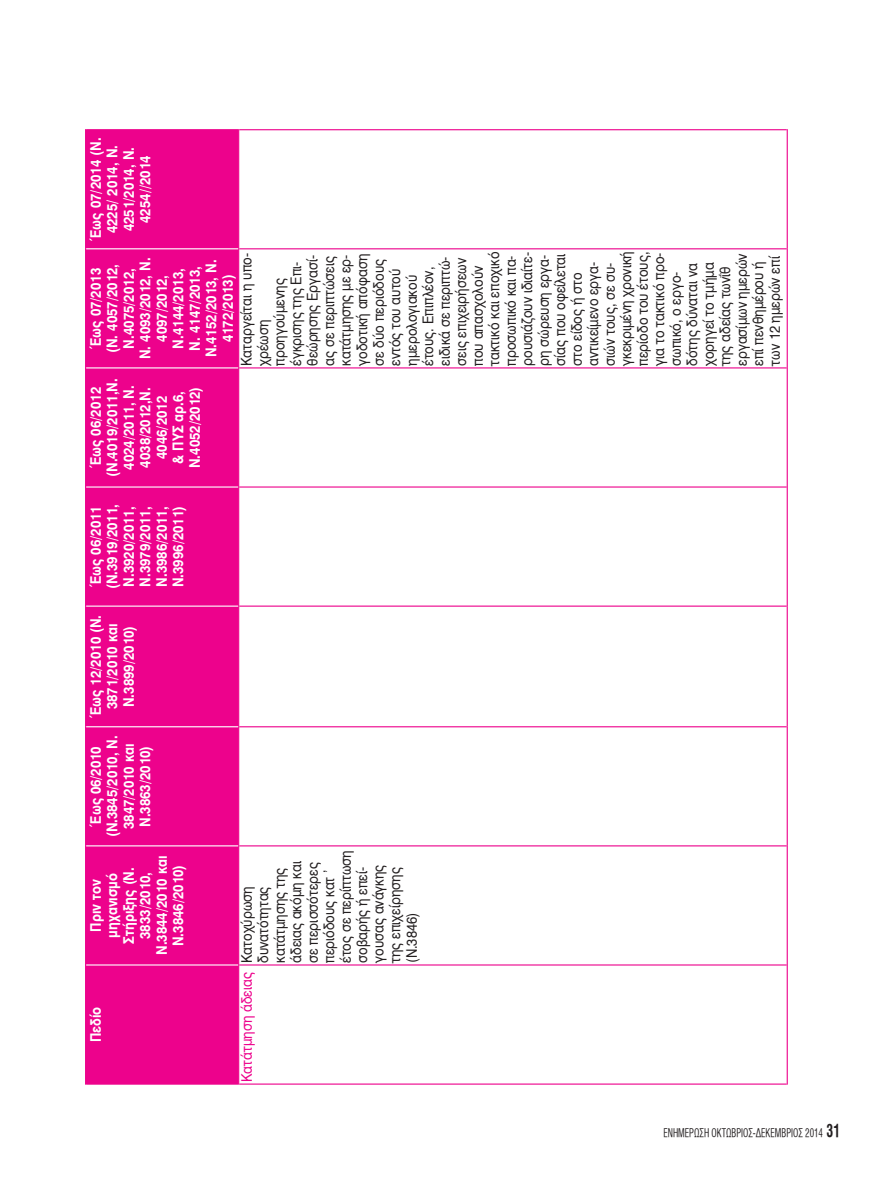
<style>
.page{position:relative;width:893px;height:1191px;background:#fff}
.page>*{position:absolute;margin:0;border:0;box-sizing:border-box;transform-origin:0 0}
.t1{font:14.25px/16.5px "UB Helvetica";color:#231f20;scale:.9 1}
.t2{font:14.25px/16.5px "UB Helvetica Bold";color:#fff;text-align:center;scale:.9 1}
.t3{font:12px "UB Helvetica Cond";color:#231f20;scale:.77 1}
.s1{color:#ed028c}
.s2{font-family:"UB Helvetica Cond Bold";font-size:18px}
</style>
<div class="page">
<div style="left:86px;top:846px;width:152px;height:237px;background:#ed028c"></div>
<div style="left:86px;top:130px;width:152px;height:715px;background:#ed028c"></div>
<svg style="left:239px;top:130px;width:548px;height:953px"></svg>
<hr style="left:85px;top:965px;width:1px;height:119px;background:#ed028c">
<hr style="left:86px;top:1083px;width:152px;height:1px;background:#ed028c">
<hr style="left:85px;top:846px;width:1px;height:119px;background:#ed028c">
<hr style="left:85px;top:727px;width:1px;height:119px;background:#ed028c">
<hr style="left:85px;top:606px;width:1px;height:121px;background:#ed028c">
<hr style="left:85px;top:487px;width:1px;height:119px;background:#ed028c">
<hr style="left:85px;top:368px;width:1px;height:119px;background:#ed028c">
<hr style="left:85px;top:249px;width:1px;height:119px;background:#ed028c">
<hr style="left:85px;top:129px;width:1px;height:120px;background:#ed028c">
<hr style="left:86px;top:129px;width:152px;height:1px;background:#ed028c">
<hr style="left:238px;top:965px;width:1px;height:119px;background:#ed028c">
<hr style="left:238px;top:846px;width:1px;height:119px;background:#ed028c">
<hr style="left:238px;top:727px;width:1px;height:119px;background:#ed028c">
<hr style="left:238px;top:606px;width:1px;height:121px;background:#ed028c">
<hr style="left:238px;top:487px;width:1px;height:119px;background:#ed028c">
<hr style="left:238px;top:368px;width:1px;height:119px;background:#ed028c">
<hr style="left:238px;top:249px;width:1px;height:119px;background:#ed028c">
<hr style="left:238px;top:129px;width:1px;height:120px;background:#ed028c">
<hr style="left:239px;top:1083px;width:548px;height:1px;background:#ed028c">
<hr style="left:239px;top:964px;width:548px;height:1px;background:#ed028c">
<hr style="left:239px;top:845px;width:548px;height:1px;background:#ed028c">
<hr style="left:239px;top:726px;width:548px;height:1px;background:#ed028c">
<hr style="left:239px;top:605px;width:548px;height:1px;background:#ed028c">
<hr style="left:239px;top:486px;width:548px;height:1px;background:#ed028c">
<hr style="left:239px;top:367px;width:548px;height:1px;background:#ed028c">
<hr style="left:239px;top:248px;width:548px;height:1px;background:#ed028c">
<hr style="left:239px;top:129px;width:548px;height:1px;background:#ed028c">
<hr style="left:787px;top:965px;width:1px;height:119px;background:#ed028c">
<hr style="left:787px;top:846px;width:1px;height:119px;background:#ed028c">
<hr style="left:787px;top:727px;width:1px;height:119px;background:#ed028c">
<hr style="left:787px;top:606px;width:1px;height:121px;background:#ed028c">
<hr style="left:787px;top:487px;width:1px;height:119px;background:#ed028c">
<hr style="left:787px;top:368px;width:1px;height:119px;background:#ed028c">
<hr style="left:787px;top:249px;width:1px;height:119px;background:#ed028c">
<hr style="left:787px;top:129px;width:1px;height:120px;background:#ed028c">
<hr style="left:86px;top:964px;width:152px;height:1px;background:#fff">
<hr style="left:86px;top:726px;width:152px;height:1px;background:#fff">
<hr style="left:86px;top:605px;width:152px;height:1px;background:#fff">
<hr style="left:86px;top:486px;width:152px;height:1px;background:#fff">
<hr style="left:86px;top:367px;width:152px;height:1px;background:#fff">
<hr style="left:86px;top:248px;width:152px;height:1px;background:#fff">
<p class="t2" style="left:87px;top:241px;width:116px;rotate:-90deg">Έως 07/2014 (Ν.<br>4225/ 2014, Ν.<br>4251/2014, Ν.<br>4254//2014</p>
<p class="t1" style="left:238px;top:366px;width:129px;rotate:-90deg">Καταργείται η υπο&shy;χρέωση προηγούµενης έγκρισης της Επι&shy;θεώρησης Εργασί&shy;ας σε περιπτώσεις κατάτµησης µε ερ&shy;γοδοτική απόφαση σε δύο περιόδους εντός του αυτού ηµερολογιακού έτους. Επιπλέον, ειδικά σε περιπτώ&shy;σεις επιχειρήσεων που απασχολούν τακτικό και εποχικό προσωπικό και πα&shy;ρουσιάζουν ιδιαίτε&shy;ρη σώρευση εργα&shy;σίας που οφείλεται στο είδος ή στο αντικείµενο εργα&shy;σιών τους, σε συ&shy;γκεκριµένη χρονική περίοδο του έτους, για το τακτικό προ&shy;σωπικό, ο εργο&shy;δότης δύναται να χορηγεί το τµήµα της αδείας τωνΐθ εργασίµων ηµερών επί πενθηµέρου ή των 12 ηµερών επί</p>
<p class="t2" style="left:87px;top:359px;width:114px;rotate:-90deg">Έως 07/2013 (Ν. 4057/2012,<br>Ν.4075/2012,<br>Ν. 4093/2012, Ν.<br>4097/2012,<br>Ν.4144/2013,<br>Ν. 4147/2013,<br>Ν.4152/2013, Ν.<br>4172/2013)</p>
<p class="t2" style="left:87px;top:477px;width:111px;rotate:-90deg">Έως 06/2012 (Ν.4019/2011,Ν.<br>4024/2011, Ν.<br>4038/2012,Ν.<br>4046/2012<br>&amp; ΠΥΣ αρ.6,<br>Ν.4052/2012)</p>
<p class="t2" style="left:87px;top:589px;width:96px;text-align:left;rotate:-90deg">Έως 06/2011 (Ν.3919/2011,<br>Ν.3920/2011,<br>Ν.3979/2011,<br>Ν.3986/2011,<br>Ν.3996/2011)</p>
<p class="t2" style="left:87px;top:718px;width:116px;rotate:-90deg">Έως 12/2010 (Ν.<br>3871/2010 και<br>Ν.3899/2010)</p>
<p class="t2" style="left:87px;top:837px;width:114px;rotate:-90deg">Έως 06/2010 (Ν.3845/2010, Ν.<br>3847/2010 και<br>Ν.3863/2010)</p>
<p class="t2" style="left:87px;top:955px;width:112px;rotate:-90deg">Πριν τον µηχανισµό<br>Στήριξης (Ν.<br>3833/2010,<br>Ν.3844/2010 και<br>Ν.3846/2010)</p>
<p class="t2" style="left:87px;top:1042px;width:41px;rotate:-90deg">Πεδίο</p>
<p class="t1" style="left:239px;top:963px;width:126px;text-indent:-119px;rotate:-90deg"><span class="s1">Κατάτµηση άδειας</span> Κατοχύρωση δυνατότητας κατάτµησης της άδειας ακόµη και σε περισσότερες περιόδους κατ ’ έτος σε περίπτωση σοβαρής ή επεί&shy;γουσας ανάγκης της επιχείρησης (Ν.3846)</p>
<p class="t3" style="left:663px;top:1125px;width:231px">ΕΝΗΜΕΡΩΣΗ ΟΚΤΩΒΡΙΟΣ-ΔΕΚΕΜΒΡΙΟΣ 2014 <span class="s2">31</span></p>
</div>
